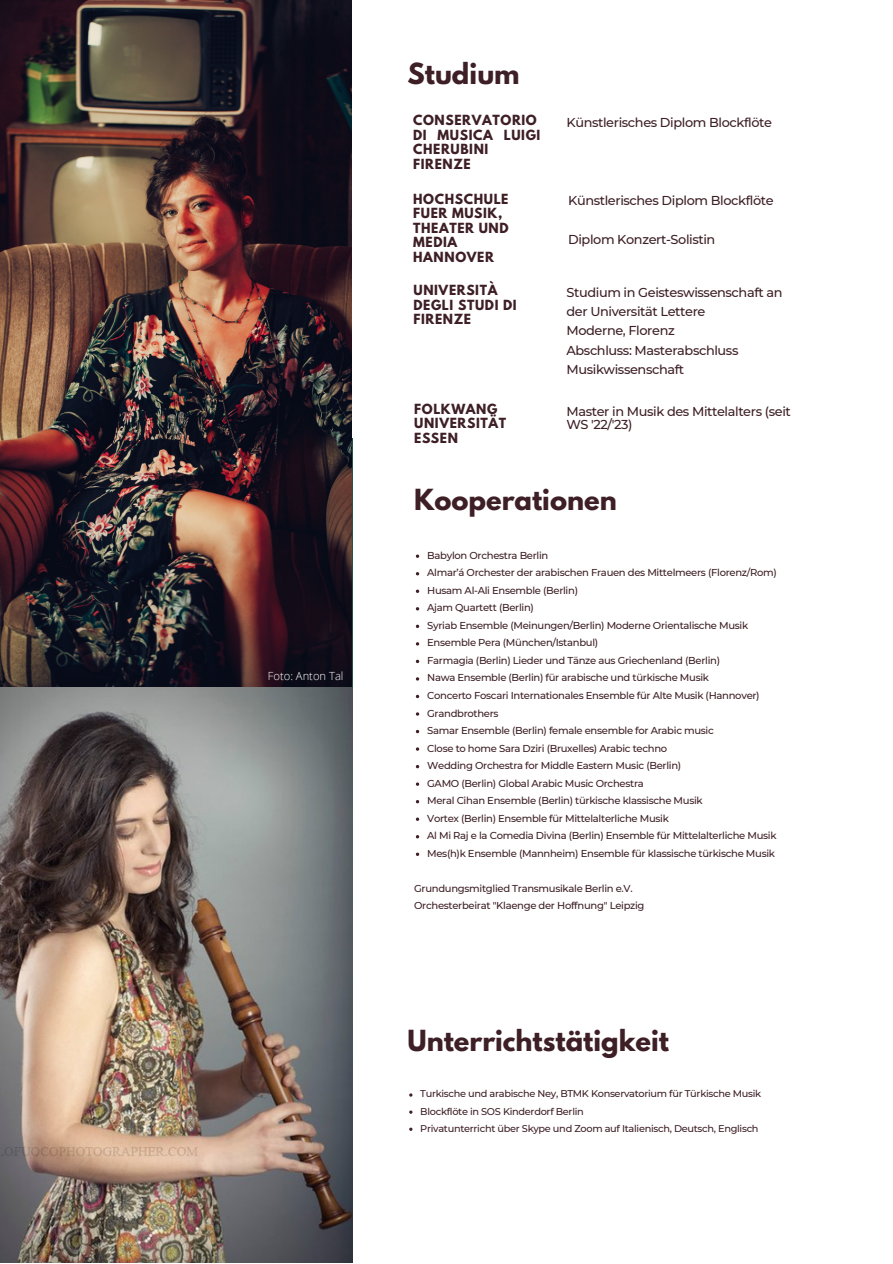
<style>
.page{position:relative;width:893px;height:1264px;background:#fff}
.page>*{position:absolute;margin:0;border:0;box-sizing:border-box;transform-origin:0 0}
.t1{font:700 25.8px "League Spartan";color:#3d1f25}
.t2{font:500 12.9px/19.4px "Montserrat";letter-spacing:-.03em;color:#3d1f25}
.t3{font:700 12.45px/14.4px "League Spartan";letter-spacing:.05em;color:#3d1f25}
.t4{font:300 11.25px "Open Sans";color:#fff}
.t5{font:500 10.05px/17.5px "Montserrat";letter-spacing:-.03em;color:#3d1f25}
.t6{font:500 9.75px/17.1px "Montserrat";letter-spacing:-.03em;color:#3d1f25}
</style>
<div class="page">
<img style="left:0;top:0;width:352px;height:1262px">
<svg style="left:416px;top:554px;width:3px;height:4px"></svg>
<svg style="left:416px;top:589px;width:3px;height:4px"></svg>
<svg style="left:416px;top:624px;width:3px;height:4px"></svg>
<svg style="left:416px;top:852px;width:3px;height:4px"></svg>
<p class="t4" style="left:268px;top:668px;width:77px">Foto: Anton Tal</p>
<h1 class="t1" style="left:407px;top:61px;width:113px">Studium</h1>
<p class="t3" style="left:413px;top:115px;width:125px">CONSERVATORIO</p>
<p class="t2" style="left:566px;top:113px;width:207px">Künstlerisches Diplom Blockflöte</p>
<p class="t3" style="left:413px;top:129px;width:129px">DI MUSICA LUIGI<br>CHERUBINI<br>FIRENZE</p>
<p class="t3" style="left:413px;top:193px;width:97px">HOCHSCHULE<br>FUER MUSIK,<br>THEATER UND<br>MEDIA<br>HANNOVER</p>
<p class="t2" style="left:568px;top:191px;width:207px">Künstlerisches Diplom Blockflöte</p>
<p class="t2" style="left:568px;top:229px;width:149px">Diplom Konzert-Solistin</p>
<p class="t3" style="left:413px;top:284px;width:105px">UNIVERSITÀ<br>DEGLI STUDI DI<br>FIRENZE</p>
<p class="t2" style="left:566px;top:282px;width:217px">Studium in Geisteswissenschaft an der Universität Lettere<br>Moderne, Florenz<br>Abschluss: Masterabschluss<br>Musikwissenschaft</p>
<p class="t3" style="left:414px;top:403px;width:93px">FOLKWANG<br>UNIVERSITÄT<br>ESSEN</p>
<p class="t2" style="left:566px;top:404px;width:226px;line-height:12.9px">Master in Musik des Mittelalters (seit<br>WS '22/'23)</p>
<h1 class="t1" style="left:414px;top:486px;width:204px">Kooperationen</h1>
<p class="t5" style="left:427px;top:546px;width:351px">Babylon Orchestra Berlin<br>Almar’á Orchester der arabischen Frauen des Mittelmeers (Florenz/Rom)<br>Husam Al-Ali Ensemble (Berlin)<br>Ajam Quartett (Berlin)<br>Syriab Ensemble (Meinungen/Berlin) Moderne Orientalische Musik Ensemble Pera (München/Istanbul)<br>Farmagia (Berlin) Lieder und Tänze aus Griechenland (Berlin)<br>Nawa Ensemble (Berlin) für arabische und türkische Musik<br>Concerto Foscari Internationales Ensemble für Alte Musik (Hannover)<br>Grandbrothers<br>Samar Ensemble (Berlin) female ensemble for Arabic music<br>Close to home Sara Dziri (Bruxelles) Arabic techno<br>Wedding Orchestra for Middle Eastern Music (Berlin)<br>GAMO (Berlin) Global Arabic Music Orchestra<br>Meral Cihan Ensemble (Berlin) türkische klassische Musik<br>Vortex (Berlin) Ensemble für Mittelalterliche Musik<br>Al Mi Raj e la Comedia Divina (Berlin) Ensemble für Mittelalterliche Musik Mes(h)k Ensemble (Mannheim) Ensemble für klassische türkische Musik</p>
<p class="t5" style="left:414px;top:879px;width:232px">Grundungsmitglied Transmusikale Berlin e.V.<br>Orchesterbeirat "Klaenge der Hoffnung" Leipzig</p>
<h1 class="t1" style="left:407px;top:1027px;width:263px">Unterrichtstätigkeit</h1>
<p class="t6" style="left:420px;top:1085px;width:342px">Turkische und arabische Ney, BTMK Konservatorium für Türkische Musik<br>Blockflöte in SOS Kinderdorf Berlin<br>Privatunterricht über Skype und Zoom auf Italienisch, Deutsch, Englisch</p>
</div>
